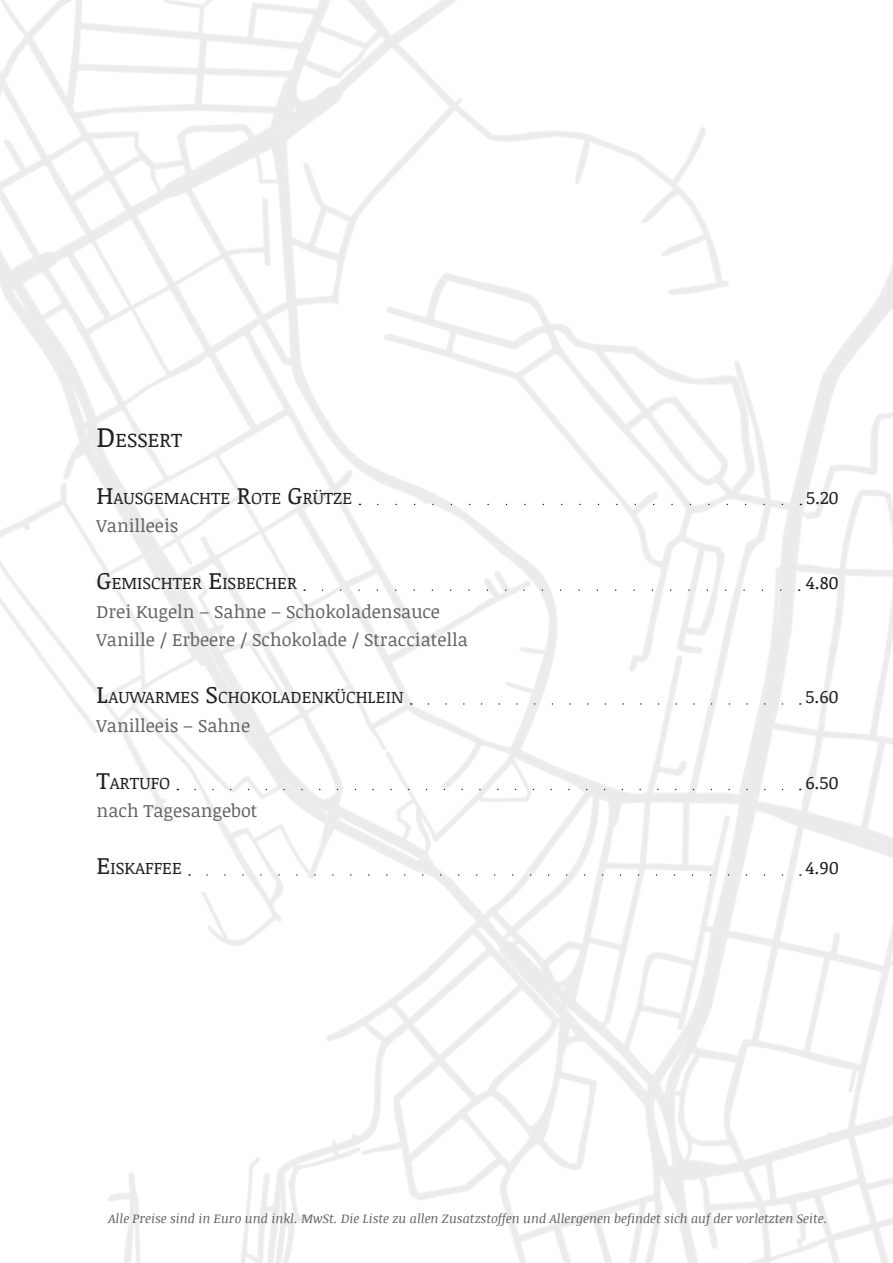
<style>
.page{position:relative;width:893px;height:1263px;background:#fff}
.page>*{position:absolute;margin:0;border:0;box-sizing:border-box;transform-origin:0 0}
.t1{font:19.95px "Noticia Text";color:#221f1f}
.t2{font:18px/28.5px "Noticia Text";color:#626366}
.t3{font:18px "Noticia Text";color:#221f1f}
.t4{font:18px "Noticia Text";color:#221f1f}
.t5{font:16.8px "Noticia Text";color:#221f1f}
.t6{font:italic 12.75px "Noticia Text";color:#626366}
.s1{font-size:28.5px}
.s2{font-size:24px}
</style>
<div class="page">
<img style="left:0;top:0;width:893px;height:1263px">
<svg style="left:378px;top:504px;width:413px;height:1px"></svg>
<svg style="left:322px;top:589px;width:467px;height:2px"></svg>
<svg style="left:428px;top:703px;width:363px;height:2px"></svg>
<svg style="left:195px;top:789px;width:596px;height:1px"></svg>
<svg style="left:207px;top:874px;width:584px;height:2px"></svg>
<p class="t1" style="left:97px;top:430px;width:87px"><span class="s1">D</span>ESSERT</p>
<p class="t5" style="left:97px;top:490px;width:257px"><span class="s2">H</span>AUSGEMACHTE <span class="s2">R</span>OTE <span class="s2">G</span>RÜTZE</p>
<p class="t3" style="left:806px;top:489px;width:34px">5.20</p>
<p class="t2" style="left:97px;top:512px;width:83px">Vanilleeis</p>
<p class="t5" style="left:97px;top:575px;width:202px"><span class="s2">G</span>EMISCHTER <span class="s2">E</span>ISBECHER</p>
<p class="t4" style="left:806px;top:574px;width:35px">4.80</p>
<p class="t2" style="left:97px;top:598px;width:373px">Drei Kugeln – Sahne – Schokoladensauce<br>Vanille / Erbeere / Schokolade / Stracciatella</p>
<p class="t5" style="left:97px;top:689px;width:309px"><span class="s2">L</span>AUWARMES <span class="s2">S</span>CHOKOLADENKÜCHLEIN</p>
<p class="t3" style="left:805px;top:688px;width:35px">5.60</p>
<p class="t2" style="left:97px;top:712px;width:155px">Vanilleeis – Sahne</p>
<p class="t5" style="left:97px;top:775px;width:75px"><span class="s2">T</span>ARTUFO</p>
<p class="t3" style="left:805px;top:774px;width:35px">6.50</p>
<p class="t2" style="left:97px;top:797px;width:162px">nach Tagesangebot</p>
<p class="t5" style="left:97px;top:860px;width:87px"><span class="s2">E</span>ISKAFFEE</p>
<p class="t3" style="left:805px;top:859px;width:35px">4.90</p>
<p class="t6" style="left:108px;top:1209px;width:720px">Alle Preise sind in Euro und inkl. MwSt. Die Liste zu allen Zusatzstoffen und Allergenen be昀椀ndet sich auf der vorletzten Seite.</p>
</div>
